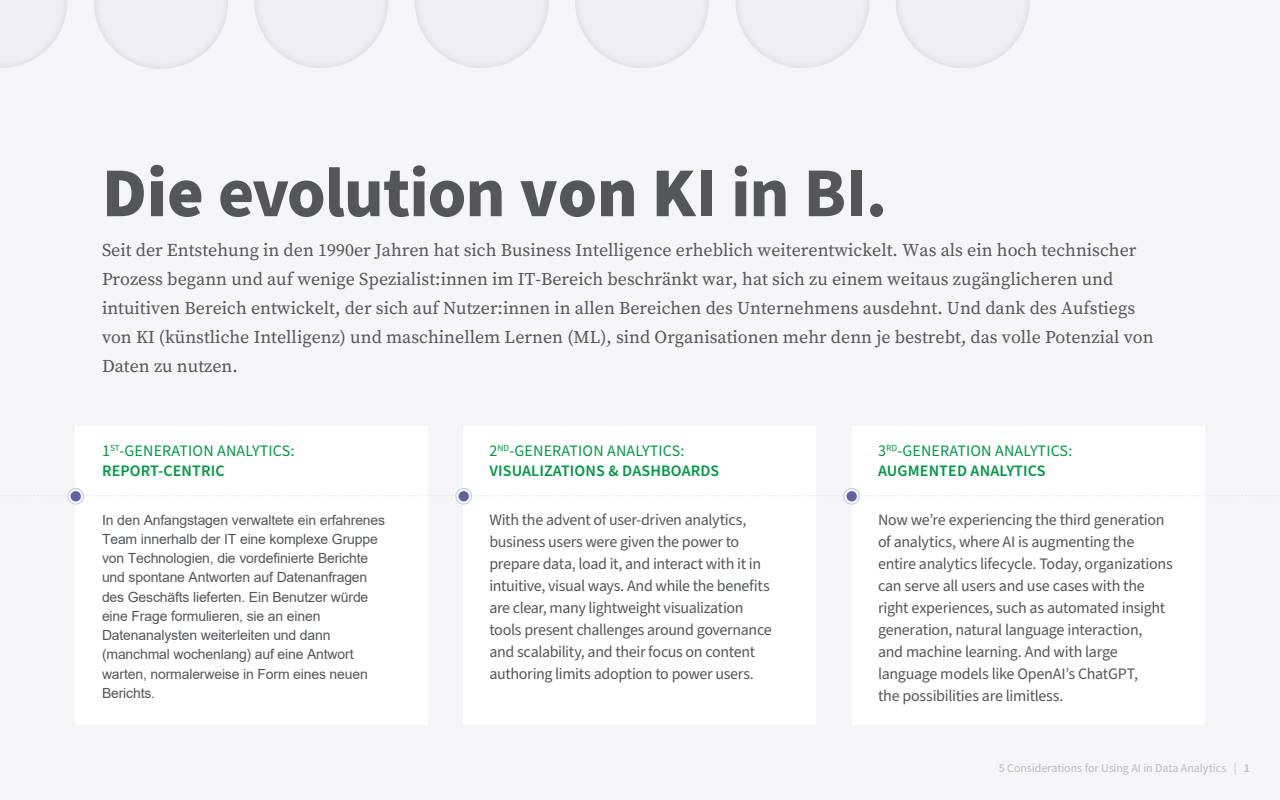
<style>
.page{position:relative;width:1280px;height:800px;background:#f5f4f8}
.page>*{position:absolute;margin:0;border:0;box-sizing:border-box;transform-origin:0 0}
.t1{font:700 70px "Source Sans Pro";letter-spacing:-.015em;color:#54565a}
.INTRO{font:18px/28.8px "Source Serif Pro";color:#54565a}
.Callout_P{font:16px/22px "Source Sans Pro";letter-spacing:-.02em;color:#54565a}
.Callout_H2{font:16px/20px "Source Sans Pro";letter-spacing:.01em;color:#009845}
.Callout_H2-2{font:600 16px/20px "Source Sans Pro";letter-spacing:.01em;color:#009845}
.Callout_P-2{font:14px/19.2px "Arial";letter-spacing:-.01em;color:#54565a}
.t2{font:12px "Source Sans Pro";letter-spacing:-.005em;color:#bbbbbd}
.s1{font-weight:900}
.s2{font-weight:600}
.s3{font-weight:400}
</style>
<div class="page">
<div style="left:76px;top:426px;width:352px;height:299px;background:#fff"></div>
<div style="left:464px;top:426px;width:352px;height:299px;background:#fff"></div>
<div style="left:852px;top:426px;width:352px;height:299px;background:#fff"></div>
<svg style="left:0;top:495px;width:1280px;height:1px"></svg>
<svg style="left:68px;top:488px;width:16px;height:16px"></svg>
<div style="left:67px;top:488px;width:17px;height:17px;border:1px solid #c4cfda;border-radius:50%"></div>
<svg style="left:456px;top:488px;width:16px;height:16px"></svg>
<div style="left:455px;top:488px;width:17px;height:17px;border:1px solid #c4cfda;border-radius:50%"></div>
<svg style="left:844px;top:488px;width:16px;height:16px"></svg>
<div style="left:843px;top:488px;width:17px;height:17px;border:1px solid #c4cfda;border-radius:50%"></div>
<div style="left:71px;top:491px;width:10px;height:10px;background:#645fa1;border-radius:50%"></div>
<div style="left:459px;top:491px;width:10px;height:10px;background:#645fa1;border-radius:50%"></div>
<div style="left:847px;top:491px;width:10px;height:10px;background:#645fa1;border-radius:50%"></div>
<div style="left:0;top:0;width:1046px;height:70px;background:#efeef4"></div>
<h1 class="t1" style="left:102px;top:145px;width:787px"><span class="s1">Die</span> evolution <span class="s1">von K</span>I in BI.</h1>
<p class="INTRO" style="left:102px;top:236px;width:1053px">Seit der Entstehung in den 1990er Jahren hat sich Business Intelligence erheblich weiterentwickelt. Was als ein hoch technischer Prozess begann und auf wenige Spezialist:innen im IT-Bereich beschränkt war, hat sich zu einem weitaus zugänglicheren und intuitiven Bereich entwickelt, der sich auf Nutzer:innen in allen Bereichen des Unternehmens ausdehnt. Und dank des Aufstiegs von KI (künstliche Intelligenz) und maschinellem Lernen (ML), sind Organisationen mehr denn je bestrebt, das volle Potenzial von Daten zu nutzen.</p>
<p class="Callout_H2" style="left:102px;top:442px;width:194px">1<sup>ST</sup>-GENERATION ANALYTICS:<br><span class="s2">REPORT-CENTRIC</span></p>
<p class="Callout_H2" style="left:878px;top:442px;width:196px">3<sup>RD</sup>-GENERATION ANALYTICS:<br><span class="s2">AUGMENTED ANALYTICS</span></p>
<p class="Callout_H2-2" style="left:489px;top:442px;width:231px"><span class="s3">2</span><sup>ND</sup><span class="s3">-GENERATION ANALYTICS:<br></span>VISUALIZATIONS &amp; DASHBOARDS</p>
<p class="Callout_P-2" style="left:102px;top:510px;width:285px">In den Anfangstagen verwaltete ein erfahrenes Team innerhalb der IT eine komplexe Gruppe von Technologien, die vordefinierte Berichte und spontane Antworten auf Datenanfragen des Geschäfts lieferten. Ein Benutzer würde eine Frage formulieren, sie an einen Datenanalysten weiterleiten und dann (manchmal wochenlang) auf eine Antwort warten, normalerweise in Form eines neuen Berichts.</p>
<p class="Callout_P" style="left:489px;top:510px;width:284px">With the advent of user-driven analytics, business users were given the power to prepare data, load it, and interact with it in intuitive, visual ways. And while the benefits are clear, many lightweight visualization tools present challenges around governance and scalability, and their focus on content authoring limits adoption to power users.</p>
<p class="Callout_P" style="left:878px;top:510px;width:296px">Now we’re experiencing the third generation of analytics, where AI is augmenting the entire analytics lifecycle. Today, organizations can serve all users and use cases with the right experiences, such as automated insight generation, natural language interaction,<br>and machine learning. And with large language models like OpenAI’s ChatGPT,<br>the possibilities are limitless.</p>
<p class="t2" style="left:999px;top:760px;width:253px">5 Considerations for Using AI in Data Analytics | <span class="s2">1</span></p>
</div>
